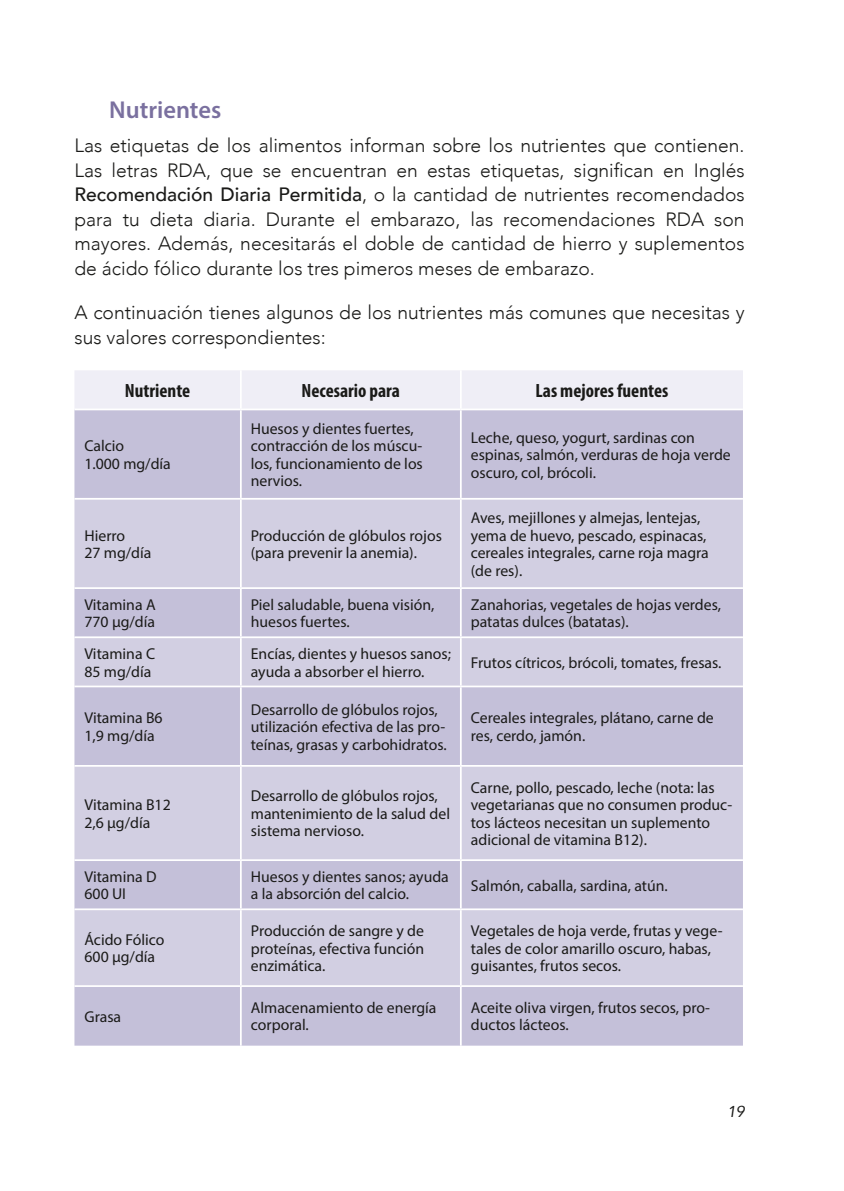
<style>
.page{position:relative;width:844px;height:1191px;background:#fff}
.page>*{position:absolute;margin:0;border:0;box-sizing:border-box;transform-origin:0 0}
.t1{font:600 24.5px "Myriad Pro";color:#7a709f}
.t2{font:300 19.25px/24.5px "Avenir";color:#1a1a18;text-align:justify}
.t3{font:700 condensed 19.25px "Myriad Pro";color:#1a1a18}
.t4{font:15.75px/17.5px "Myriad Pro";color:#1a1a18}
.t5{font:italic 15.75px "Avenir";color:#1a1a18}
.s1{font-weight:500}
</style>
<div class="page">
<div style="left:75px;top:370px;width:667px;height:38px;background:#efeef6"></div>
<div style="left:74px;top:410px;width:668px;height:635px;background:#c4c0d9"></div>
<svg style="left:74px;top:499px;width:668px;height:486px;background:#cdc9de"></svg>
<hr style="left:240px;top:370px;width:2px;height:38px;background:#fff">
<hr style="left:460px;top:370px;width:1px;height:38px;background:#fff">
<hr style="left:240px;top:410px;width:2px;height:88px;background:#fff">
<hr style="left:460px;top:410px;width:1px;height:88px;background:#fff">
<hr style="left:74px;top:498px;width:167px;height:1px;background:#fff">
<hr style="left:241px;top:498px;width:219px;height:1px;background:#fff">
<hr style="left:240px;top:499px;width:2px;height:88px;background:#fff">
<hr style="left:460px;top:498px;width:282px;height:1px;background:#fff">
<hr style="left:460px;top:499px;width:1px;height:88px;background:#fff">
<hr style="left:74px;top:587px;width:167px;height:2px;background:#fff">
<hr style="left:241px;top:587px;width:219px;height:2px;background:#fff">
<hr style="left:240px;top:589px;width:2px;height:47px;background:#fff">
<hr style="left:460px;top:587px;width:282px;height:2px;background:#fff">
<hr style="left:460px;top:589px;width:1px;height:47px;background:#fff">
<hr style="left:74px;top:636px;width:167px;height:2px;background:#fff">
<hr style="left:241px;top:636px;width:219px;height:2px;background:#fff">
<hr style="left:240px;top:638px;width:2px;height:47px;background:#fff">
<hr style="left:460px;top:636px;width:282px;height:2px;background:#fff">
<hr style="left:460px;top:638px;width:1px;height:47px;background:#fff">
<hr style="left:74px;top:685px;width:167px;height:2px;background:#fff">
<hr style="left:241px;top:685px;width:219px;height:2px;background:#fff">
<hr style="left:240px;top:687px;width:2px;height:78px;background:#fff">
<hr style="left:460px;top:685px;width:282px;height:2px;background:#fff">
<hr style="left:460px;top:687px;width:1px;height:78px;background:#fff">
<hr style="left:74px;top:765px;width:167px;height:1px;background:#fff">
<hr style="left:241px;top:765px;width:219px;height:1px;background:#fff">
<hr style="left:240px;top:766px;width:2px;height:93px;background:#fff">
<hr style="left:460px;top:765px;width:282px;height:1px;background:#fff">
<hr style="left:460px;top:766px;width:1px;height:93px;background:#fff">
<hr style="left:74px;top:859px;width:167px;height:2px;background:#fff">
<hr style="left:241px;top:859px;width:219px;height:2px;background:#fff">
<hr style="left:240px;top:861px;width:2px;height:47px;background:#fff">
<hr style="left:460px;top:859px;width:282px;height:2px;background:#fff">
<hr style="left:460px;top:861px;width:1px;height:47px;background:#fff">
<hr style="left:74px;top:908px;width:167px;height:2px;background:#fff">
<hr style="left:241px;top:908px;width:219px;height:2px;background:#fff">
<hr style="left:240px;top:910px;width:2px;height:75px;background:#fff">
<hr style="left:460px;top:908px;width:282px;height:2px;background:#fff">
<hr style="left:460px;top:910px;width:1px;height:75px;background:#fff">
<hr style="left:74px;top:985px;width:167px;height:2px;background:#fff">
<hr style="left:241px;top:985px;width:219px;height:2px;background:#fff">
<hr style="left:240px;top:987px;width:2px;height:58px;background:#fff">
<hr style="left:460px;top:985px;width:282px;height:2px;background:#fff">
<hr style="left:460px;top:987px;width:1px;height:58px;background:#fff">
<h1 class="t1" style="left:109px;top:94px;width:113px">Nutrientes</h1>
<p class="t2" style="left:74px;top:133px;width:671px">Las etiquetas de los alimentos informan sobre los nutrientes que contienen.<br>Las letras RDA, que se encuentran en estas etiquetas, significan en Inglés <span class="s1">Recomendación Diaria Permitida</span>, o la cantidad de nutrientes recomendados para tu dieta diaria. Durante el embarazo, las recomendaciones RDA son mayores. Además, necesitarás el doble de cantidad de hierro y suplementos de ácido fólico durante los tres pimeros meses de embarazo.</p>
<p class="t2" style="left:74px;top:300px;width:671px">A continuación tienes algunos de los nutrientes más comunes que necesitas y sus valores correspondientes:</p>
<p class="t3" style="left:125px;top:379px;width:67px">Nutriente</p>
<p class="t3" style="left:301px;top:379px;width:100px">Necesario para</p>
<p class="t3" style="left:535px;top:379px;width:134px">Las mejores fuentes</p>
<p class="t4" style="left:84px;top:437px;width:88px">Calcio<br>1.000 mg/día</p>
<p class="t4" style="left:251px;top:419px;width:173px">Huesos y dientes fuertes, contracción de los múscu&shy;los, funcionamiento de los nervios.</p>
<p class="t4" style="left:470px;top:428px;width:261px">Leche, queso, yogurt, sardinas con espinas, salmón, verduras de hoja verde oscuro, col, brócoli.</p>
<p class="t4" style="left:84px;top:526px;width:69px">Hierro<br>27 mg/día</p>
<p class="t4" style="left:251px;top:526px;width:192px">Producción de glóbulos rojos (para prevenir la anemia).</p>
<p class="t4" style="left:470px;top:509px;width:239px">Aves, mejillones y almejas, lentejas, yema de huevo, pescado, espinacas, cereales integrales, carne roja magra (de res).</p>
<p class="t4" style="left:84px;top:595px;width:73px">Vitamina A<br>770 µg/día</p>
<p class="t4" style="left:251px;top:595px;width:185px">Piel saludable, buena visión, huesos fuertes.</p>
<p class="t4" style="left:470px;top:595px;width:252px">Zanahorias, vegetales de hojas verdes, patatas dulces (batatas).</p>
<p class="t4" style="left:84px;top:645px;width:72px">Vitamina C<br>85 mg/día</p>
<p class="t4" style="left:251px;top:645px;width:201px">Encías, dientes y huesos sanos; ayuda a absorber el hierro.</p>
<p class="t4" style="left:470px;top:653px;width:252px">Frutos cítricos, brócoli, tomates, fresas.</p>
<p class="t4" style="left:84px;top:709px;width:80px">Vitamina B6<br>1,9 mg/día</p>
<p class="t4" style="left:251px;top:700px;width:197px">Desarrollo de glóbulos rojos, utilización efectiva de las pro&shy;teínas, grasas y carbohidratos.</p>
<p class="t4" style="left:470px;top:709px;width:244px">Cereales integrales, plátano, carne de res, cerdo, jamón.</p>
<p class="t4" style="left:84px;top:796px;width:88px">Vitamina B12<br>2,6 µg/día</p>
<p class="t4" style="left:251px;top:787px;width:201px">Desarrollo de glóbulos rojos, mantenimiento de la salud del sistema nervioso.</p>
<p class="t4" style="left:470px;top:778px;width:263px">Carne, pollo, pescado, leche (nota: las vegetarianas que no consumen produc&shy;tos lácteos necesitan un suplemento adicional de vitamina B12).</p>
<p class="t4" style="left:84px;top:867px;width:74px">Vitamina D<br>600 UI</p>
<p class="t4" style="left:251px;top:867px;width:199px">Huesos y dientes sanos; ayuda a la absorción del calcio.</p>
<p class="t4" style="left:470px;top:876px;width:198px">Salmón, caballa, sardina, atún.</p>
<p class="t4" style="left:84px;top:930px;width:81px">Ácido Fólico<br>600 µg/día</p>
<p class="t4" style="left:251px;top:921px;width:175px;text-align:justify">Producción de sangre y de proteínas, efectiva función enzimática.</p>
<p class="t4" style="left:471px;top:921px;width:253px">Vegetales de hoja verde, frutas y vege&shy;tales de color amarillo oscuro, habas, guisantes, frutos secos.</p>
<p class="t4" style="left:84px;top:1007px;width:38px">Grasa</p>
<p class="t4" style="left:251px;top:998px;width:187px">Almacenamiento de energía corporal.</p>
<p class="t4" style="left:471px;top:998px;width:240px">Aceite oliva virgen, frutos secos, pro&shy;ductos lácteos.</p>
<p class="t5" style="left:727px;top:1102px;width:19px">19</p>
</div>
